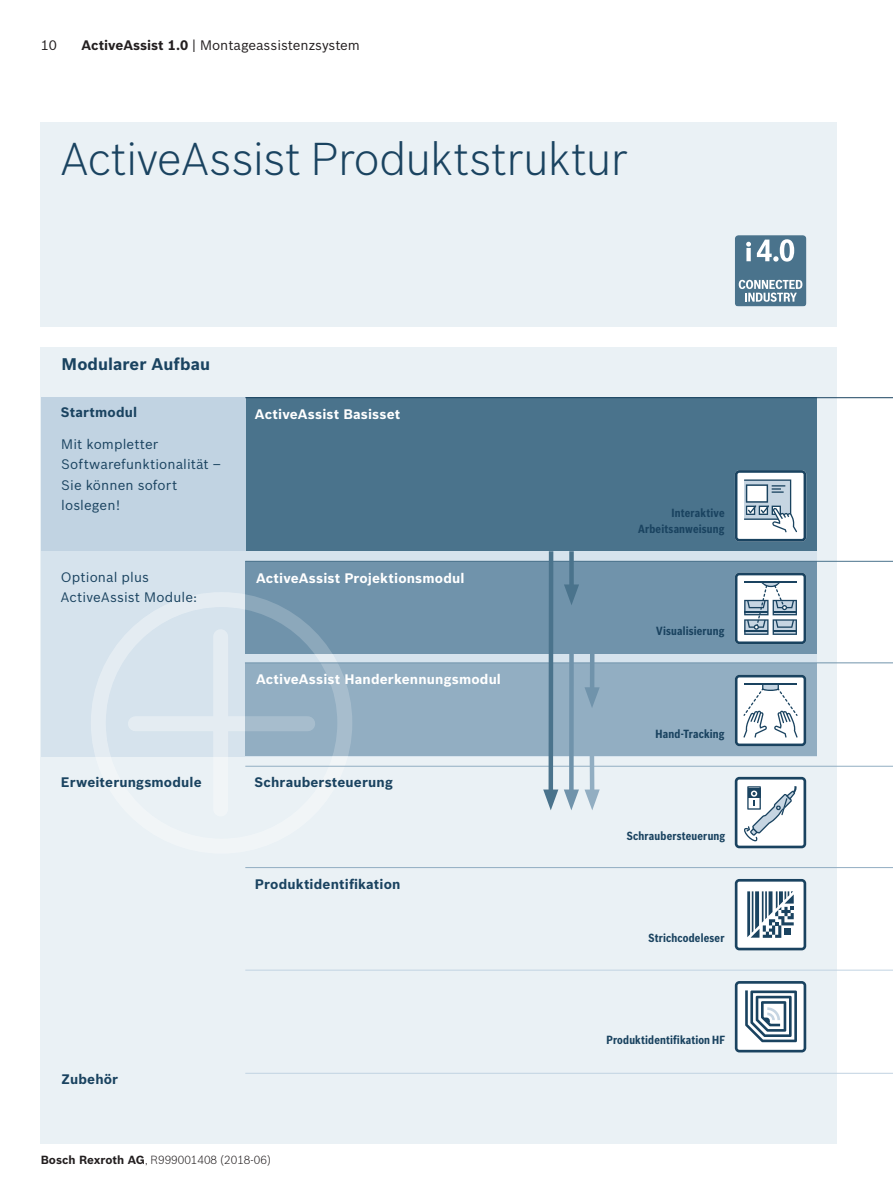
<style>
.page{position:relative;width:893px;height:1191px;background:#fff}
.page>*{position:absolute;margin:0;border:0;box-sizing:border-box;transform-origin:0 0}
.t1{font:300 45px "Bosch Sans";letter-spacing:-.015em;color:#1a4360}
.t2{font:700 16.5px "Bosch Sans";letter-spacing:.005em;color:#1a4360}
.t3{font:13.5px/20.4px "Bosch Sans";letter-spacing:.01em;color:#1a4360}
.t4{font:700 13.5px "Bosch Sans";letter-spacing:.01em;color:#fff}
.t5{font:700 13.5px "Bosch Sans";letter-spacing:.01em;color:#1a4360}
.t6{font:13.5px "Bosch Sans";color:#231f20}
.t7{font:700 11.55px/16.4px "Bosch Sans Cond";letter-spacing:.015em;color:#1a4360;text-align:right}
.t8{font:300 11.55px "Bosch Sans";color:#231f20}
.s1{font-weight:700}
</style>
<div class="page">
<div style="left:40px;top:347px;width:797px;height:796px;background:#eaf1f5"></div>
<div style="left:41px;top:396px;width:775px;height:360px;background:#d6e3ed"></div>
<div style="left:245px;top:663px;width:571px;height:93px;background:#92aec2"></div>
<div style="left:245px;top:561px;width:571px;height:93px;background:#7093ab"></div>
<div style="left:245px;top:397px;width:571px;height:154px;background:#4a738c"></div>
<div style="left:41px;top:397px;width:204px;height:154px;background:#c1d3e2"></div>
<hr style="left:245px;top:1073px;width:648px;height:1px;background:#c1d3e2">
<hr style="left:245px;top:867px;width:648px;height:1px;background:#92aec2">
<hr style="left:245px;top:969px;width:648px;height:1px;background:#c1d3e2">
<div style="left:40px;top:122px;width:797px;height:205px;background:#eaf1f5"></div>
<svg style="left:735px;top:879px;width:71px;height:71px;background:#adbcc6"></svg>
<svg style="left:735px;top:981px;width:71px;height:71px;background:#a7b7c2"></svg>
<svg style="left:735px;top:777px;width:71px;height:71px;background:#c7d2d9"></svg>
<svg style="left:735px;top:470px;width:71px;height:71px;background:#bbc8d2"></svg>
<svg style="left:735px;top:573px;width:71px;height:71px;background:#aebdc8"></svg>
<svg style="left:735px;top:675px;width:71px;height:71px;background:#cad4da"></svg>
<hr style="left:245px;top:397px;width:648px;height:1px;background:#1a4360">
<hr style="left:245px;top:561px;width:648px;height:1px;background:#4a738c">
<div style="left:91px;top:592px;width:261px;height:261px;border:15px solid #fff;border-radius:50%"></div>
<div style="left:213px;top:636px;width:15px;height:120px;background:#e4ecf2"></div>
<svg style="left:135px;top:716px;width:173px;height:15px;fill:#e4ecf2"></svg>
<svg style="left:735px;top:235px;width:71px;height:71px;background:#6f8fa3"></svg>
<hr style="left:245px;top:662px;width:648px;height:1px;background:#7093ab">
<hr style="left:245px;top:766px;width:648px;height:1px;background:#92aec2">
<div style="left:569px;top:551px;width:5px;height:42px;background:#4a738c"></div>
<svg style="left:564px;top:584px;width:15px;height:21px"></svg>
<hr style="left:590px;top:755px;width:4px;height:42px;background:#92aec2">
<svg style="left:585px;top:789px;width:15px;height:21px"></svg>
<div style="left:548px;top:551px;width:5px;height:246px;background:#4a738c"></div>
<svg style="left:543px;top:789px;width:15px;height:21px"></svg>
<div style="left:569px;top:653px;width:5px;height:144px;background:#7093ab"></div>
<svg style="left:564px;top:789px;width:15px;height:21px"></svg>
<hr style="left:590px;top:653px;width:4px;height:42px;background:#7093ab">
<svg style="left:585px;top:687px;width:15px;height:20px"></svg>
<p class="t6" style="left:41px;top:36px;width:17px">10</p>
<p class="t6" style="left:82px;top:36px;width:280px"><span class="s1">ActiveAssist 1.0</span> | Montageassistenzsystem</p>
<h1 class="t1" style="left:61px;top:127px;width:568px">ActiveAssist Produktstruktur</h1>
<h2 class="t2" style="left:62px;top:351px;width:150px">Modularer Aufbau</h2>
<p class="t5" style="left:61px;top:402px;width:78px">Startmodul</p>
<p class="t4" style="left:255px;top:403px;width:147px">ActiveAssist Basisset</p>
<p class="t3" style="left:61px;top:433px;width:161px">Mit kompletter<br>Softwarefunktionalität –<br>Sie können sofort loslegen!</p>
<p class="t3" style="left:61px;top:566px;width:138px">Optional plus<br>ActiveAssist Module:</p>
<p class="t4" style="left:256px;top:568px;width:210px">ActiveAssist Projektionsmodul</p>
<p class="t4" style="left:256px;top:669px;width:247px">ActiveAssist Handerkennungsmodul</p>
<p class="t5" style="left:61px;top:772px;width:142px">Erweiterungsmodule</p>
<p class="t5" style="left:254px;top:772px;width:140px">Schraubersteuerung</p>
<p class="t5" style="left:62px;top:1068px;width:58px">Zubehör</p>
<p class="t5" style="left:255px;top:874px;width:147px">Produktidentifikation</p>
<p class="t8" style="left:41px;top:1151px;width:232px"><span class="s1">Bosch Rexroth AG</span>, R999001408 (2018-06)</p>
<p class="t7" style="left:638px;top:504px;width:88px">Interaktive<br>Arbeitsanweisung</p>
<p class="t7" style="left:656px;top:622px;width:70px">Visualisierung</p>
<p class="t7" style="left:656px;top:724px;width:70px">Hand-Tracking</p>
<p class="t7" style="left:627px;top:826px;width:100px">Schraubersteuerung</p>
<p class="t7" style="left:649px;top:928px;width:78px">Strichcodeleser</p>
<p class="t7" style="left:606px;top:1030px;width:120px">Produktidentifikation HF</p>
</div>
